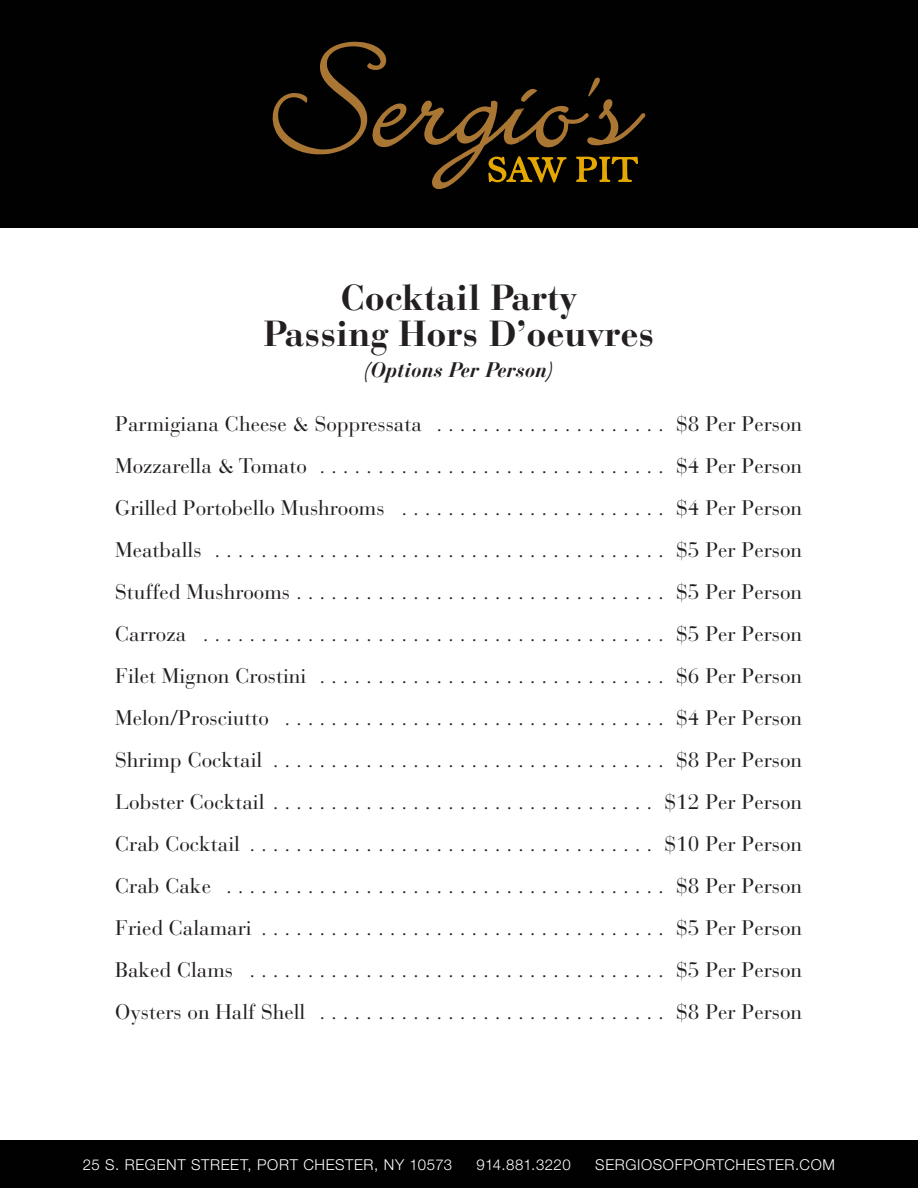
<style>
.page{position:relative;width:918px;height:1188px;background:#fff}
.page>*{position:absolute;margin:0;border:0;box-sizing:border-box;transform-origin:0 0}
.t1{font:700 36px/36px "Bauer Bodoni Std";color:#231f20;text-align:center}
.t2{font:21px/42px "Bauer Bodoni Std";color:#231f20;text-align:justify}
.t3{font:italic 700 21px "Bauer Bodoni Std";color:#231f20}
.t4{font:300 15px "Helvetica Neue LT Std";letter-spacing:.04em;color:#fff}
</style>
<div class="page">
<div style="left:0;top:0;width:918px;height:228px;background:#010101"></div>
<div style="left:0;top:1140px;width:918px;height:48px;background:#010101"></div>
<svg style="left:272px;top:42px;width:374px;height:147px"></svg>
<h1 class="t1" style="left:264px;top:279px;width:392px">Cocktail Party<br>Passing Hors D’oeuvres</h1>
<p class="t3" style="left:364px;top:357px;width:192px">(Options Per Person)</p>
<p class="t2" style="left:115px;top:403px;width:688px">Parmigiana Cheese &amp; Soppressata . . . . . . . . . . . . . . . . . . . . $8 Per Person Mozzarella &amp; Tomato . . . . . . . . . . . . . . . . . . . . . . . . . . . . . . $4 Per Person Grilled Portobello Mushrooms . . . . . . . . . . . . . . . . . . . . . . . $4 Per Person Meatballs . . . . . . . . . . . . . . . . . . . . . . . . . . . . . . . . . . . . . . . $5 Per Person Stuffed Mushrooms . . . . . . . . . . . . . . . . . . . . . . . . . . . . . . . . $5 Per Person Carroza . . . . . . . . . . . . . . . . . . . . . . . . . . . . . . . . . . . . . . . . $5 Per Person Filet Mignon Crostini . . . . . . . . . . . . . . . . . . . . . . . . . . . . . . $6 Per Person Melon/Prosciutto . . . . . . . . . . . . . . . . . . . . . . . . . . . . . . . . . $4 Per Person Shrimp Cocktail . . . . . . . . . . . . . . . . . . . . . . . . . . . . . . . . . . $8 Per Person Lobster Cocktail . . . . . . . . . . . . . . . . . . . . . . . . . . . . . . . . . $12 Per Person Crab Cocktail . . . . . . . . . . . . . . . . . . . . . . . . . . . . . . . . . . . $10 Per Person Crab Cake . . . . . . . . . . . . . . . . . . . . . . . . . . . . . . . . . . . . . . $8 Per Person Fried Calamari . . . . . . . . . . . . . . . . . . . . . . . . . . . . . . . . . . . $5 Per Person Baked Clams . . . . . . . . . . . . . . . . . . . . . . . . . . . . . . . . . . . . $5 Per Person Oysters on Half Shell . . . . . . . . . . . . . . . . . . . . . . . . . . . . . . $8 Per Person</p>
<p class="t4" style="left:83px;top:1155px;width:371px">25 S. REGENT STREET, PORT CHESTER, NY 10573</p>
<p class="t4" style="left:477px;top:1155px;width:96px">914.881.3220</p>
<p class="t4" style="left:595px;top:1155px;width:241px">SERGIOSOFPORTCHESTER.COM</p>
</div>
